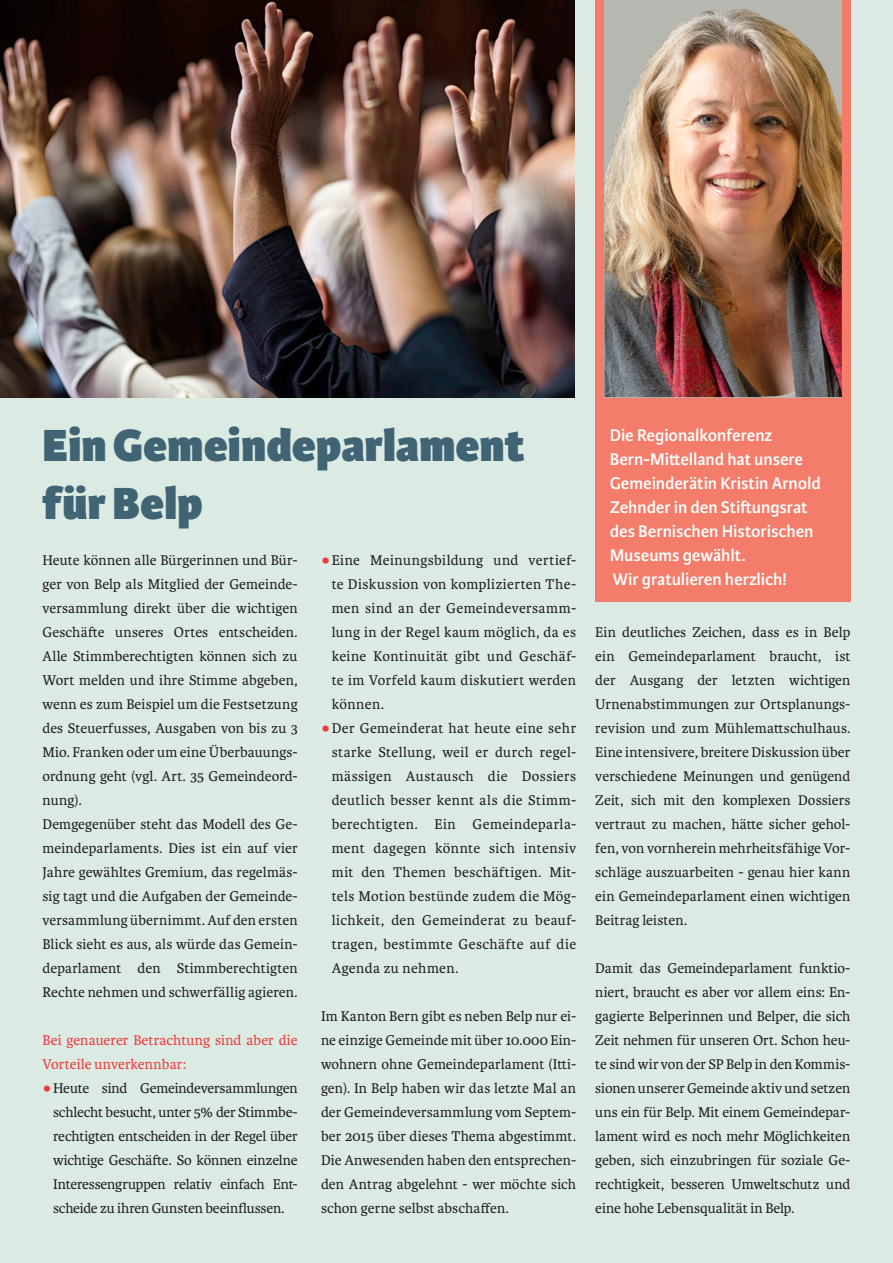
<style>
.page{position:relative;width:893px;height:1263px;background:#dbebe3}
.page>*{position:absolute;margin:0;border:0;box-sizing:border-box;transform-origin:0 0}
.t1{font:800 48px/57.6px "Karmina Sans";letter-spacing:.005em;color:#416475}
.t2{font:600 18px/24px "Karmina Sans";letter-spacing:-.005em;color:#fff}
.t3{font:15px/24px "Karmina";letter-spacing:.005em;color:#231f20;text-align:justify}
.t4{font:15px/24px "Karmina";letter-spacing:.005em;color:#ee3a3e}
.s1{color:#ee3a3e}
</style>
<div class="page">
<img style="left:0;top:0;width:574px;height:397px">
<div style="left:595px;top:0;width:255px;height:602px;background:#f37d6a"></div>
<img style="left:605px;top:0;width:237px;height:397px">
<img style="left:654px;top:9px;width:89px;height:42px">
<h1 class="t1" style="left:43px;top:418px;width:484px">Ein Gemeindeparlament für Belp</h1>
<p class="t2" style="left:610px;top:423px;width:213px">Die Regionalkonferenz<br>Bern-Mittelland hat unsere<br>Gemeinderätin Kristin Arnold<br>Zehnder in den Stiftungsrat des Bernischen Historischen<br>Museums gewählt.<br>Wir gratulieren herzlich!</p>
<p class="t3" style="left:332px;top:548px;width:246px;text-indent:-11px"><span class="s1">○</span>Eine Meinungsbildung und vertief&shy;te Diskussion von komplizierten The&shy;men sind an der Gemeindeversamm&shy;lung in der Regel kaum möglich, da es keine Kontinuität gibt und Geschäf&shy;te im Vorfeld kaum diskutiert werden können.</p>
<p class="t3" style="left:332px;top:716px;width:246px;text-indent:-11px"><span class="s1">○</span>Der Gemeinderat hat heute eine sehr starke Stellung, weil er durch regel&shy;mässigen Austausch die Dossiers deutlich besser kennt als die Stimm&shy;berechtigten. Ein Gemeindeparla&shy;ment dagegen könnte sich intensiv mit den Themen beschäftigen. Mit&shy;tels Motion bestünde zudem die Mög&shy;lichkeit, den Gemeinderat zu beauf&shy;tragen, bestimmte Geschäfte auf die Agenda zu nehmen.</p>
<p class="t3" style="left:321px;top:1004px;width:257px">Im Kanton Bern gibt es neben Belp nur ei&shy;ne einzige Gemeinde mit über 10.000 Ein&shy;wohnern ohne Gemeindeparlament (Itti&shy;gen). In Belp haben wir das letzte Mal an der Gemeindeversammlung vom Septem&shy;ber 2015 über dieses Thema abgestimmt.<br>Die Anwesenden haben den entsprechen&shy;den Antrag abgelehnt - wer möchte sich schon gerne selbst abschaffen.</p>
<p class="t3" style="left:43px;top:548px;width:257px;text-align:left">Heute können alle Bürgerinnen und Bür&shy;ger von Belp als Mitglied der Gemeinde&shy;versammlung direkt über die wichtigen Geschäfte unseres Ortes entscheiden.<br>Alle Stimmberechtigten können sich zu Wort melden und ihre Stimme abgeben, wenn es zum Beispiel um die Festsetzung des Steuerfusses, Ausgaben von bis zu 3<br>Mio. Franken oder um eine Überbauungs&shy;ordnung geht (vgl. Art. 35 Gemeindeord&shy;nung).<br>Demgegenüber steht das Modell des Ge&shy;meindeparlaments. Dies ist ein auf vier Jahre gewähltes Gremium, das regelmäs&shy;sig tagt und die Aufgaben der Gemeinde&shy;versammlung übernimmt. Auf den ersten Blick sieht es aus, als würde das Gemein&shy;deparlament den Stimmberechtigten Rechte nehmen und schwerfällig agieren.</p>
<p class="t4" style="left:43px;top:1028px;width:257px">Bei genauerer Betrachtung sind aber die<br>Vorteile unverkennbar:</p>
<p class="t3" style="left:53px;top:1076px;width:246px;text-indent:-11px"><span class="s1">○</span>Heute sind Gemeindeversammlungen schlecht besucht, unter 5% der Stimmbe&shy;rechtigten entscheiden in der Regel über wichtige Geschäfte. So können einzelne Interessengruppen relativ einfach Ent&shy;scheide zu ihren Gunsten beeinflussen.</p>
<p class="t3" style="left:595px;top:620px;width:257px">Ein deutliches Zeichen, dass es in Belp ein Gemeindeparlament braucht, ist der Ausgang der letzten wichtigen Urnenabstimmungen zur Ortsplanungs&shy;revision und zum Mühlemattschulhaus.<br>Eine intensivere, breitere Diskussion über verschiedene Meinungen und genügend Zeit, sich mit den komplexen Dossiers vertraut zu machen, hätte sicher gehol&shy;fen, von vornherein mehrheitsfähige Vor&shy;schläge auszuarbeiten - genau hier kann ein Gemeindeparlament einen wichtigen Beitrag leisten.</p>
<p class="t3" style="left:595px;top:956px;width:257px">Damit das Gemeindeparlament funktio&shy;niert, braucht es aber vor allem eins: En&shy;gagierte Belperinnen und Belper, die sich Zeit nehmen für unseren Ort. Schon heu&shy;te sind wir von der SP Belp in den Kommis&shy;sionen unserer Gemeinde aktiv und setzen uns ein für Belp. Mit einem Gemeindepar&shy;lament wird es noch mehr Möglichkeiten geben, sich einzubringen für soziale Ge&shy;rechtigkeit, besseren Umweltschutz und eine hohe Lebensqualität in Belp.</p>
</div>
